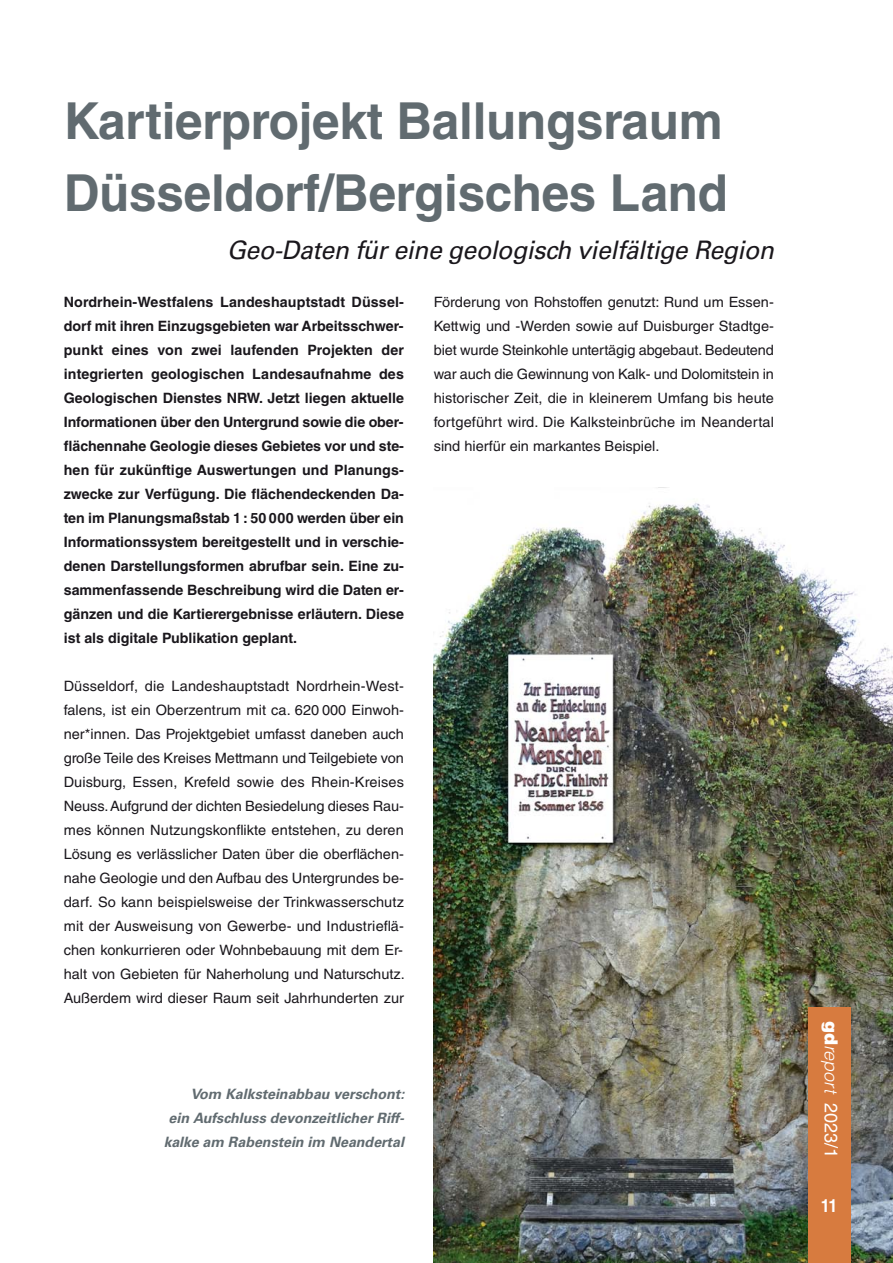
<style>
.page{position:relative;width:893px;height:1263px;background:#fff}
.page>*{position:absolute;margin:0;border:0;box-sizing:border-box;transform-origin:0 0}
.t1{font:700 51px "Helvetica LT Std";letter-spacing:-.005em;color:#616b70}
.t2{font:italic 25.5px "Univers LT Std";letter-spacing:-.015em;color:#1a171c}
.t3{font:italic 300 18px "Helvetica LT Std";color:#fff}
.t4{font:18px "Helvetica LT Std";color:#fff}
.t5{font:700 18px "Helvetica LT Std";color:#fff;scale:.9 1}
.t6{font:14.25px/24px "Helvetica LT Std";color:#1a171c}
.t7{font:700 14.25px/24px "Helvetica LT Std";color:#1a171c;text-align:justify}
.t8{font:italic 700 14.25px/24px "Univers LT Std";color:#616b70;text-align:center}
.s1{font-weight:900;font-style:normal}
</style>
<div class="page">
<img style="left:434px;top:503px;width:459px;height:760px">
<div style="left:808px;top:1008px;width:42px;height:255px;background:#d77b3f"></div>
<h1 class="t1" style="left:64px;top:102px;width:660px">Kartierprojekt Ballungsraum</h1>
<h1 class="t1" style="left:64px;top:174px;width:666px">Düsseldorf/Bergisches Land</h1>
<h2 class="t2" style="left:227px;top:240px;width:549px">Geo-Daten für eine geologisch vielfältige Region</h2>
<h3 class="t7" style="left:64px;top:291px;width:342px">Nordrhein-Westfalens Landeshauptstadt Düssel&shy;dorf mit ihren Einzugsgebieten war Arbeitsschwer&shy;punkt eines von zwei laufenden Projekten der integrierten geologischen Landesaufnahme des Geologischen Dienstes NRW. Jetzt liegen aktuelle Informationen über den Untergrund sowie die ober&shy;flächennahe Geologie dieses Gebietes vor und ste&shy;hen für zukünftige Auswertungen und Planungs&shy;zwecke zur Verfügung. Die flächendeckenden Da&shy;ten im Planungsmaßstab 1 : 50 000 werden über ein Informationssystem bereitgestellt und in verschie&shy;denen Darstellungsformen abrufbar sein. Eine zu&shy;sammenfassende Beschreibung wird die Daten er&shy;gänzen und die Kartierergebnisse erläutern. Diese ist als digitale Publikation geplant.</h3>
<p class="t6" style="left:64px;top:675px;width:343px">Düsseldorf, die Landeshauptstadt Nordrhein-West&shy;falens, ist ein Oberzentrum mit ca. 620 000 Einwoh&shy;ner*innen. Das Projektgebiet umfasst daneben auch große Teile des Kreises Mettmann und Teilgebiete von Duisburg, Essen, Krefeld sowie des Rhein-Kreises Neuss. Aufgrund der dichten Besiedelung dieses Rau&shy;mes können Nutzungskonflikte entstehen, zu deren Lösung es verlässlicher Daten über die oberflächen&shy;nahe Geologie und den Aufbau des Untergrundes be&shy;darf. So kann beispielsweise der Trinkwasserschutz mit der Ausweisung von Gewerbe- und Industrieflä&shy;chen konkurrieren oder Wohnbebauung mit dem Er&shy;halt von Gebieten für Naherholung und Naturschutz.<br>Außerdem wird dieser Raum seit Jahrhunderten zur</p>
<p class="t6" style="left:434px;top:291px;width:342px;text-align:justify">Förderung von Rohstoffen genutzt: Rund um Essen-Kettwig und -Werden sowie auf Duisburger Stadtge&shy;biet wurde Steinkohle untertägig abgebaut. Bedeutend war auch die Gewinnung von Kalk- und Dolomitstein in historischer Zeit, die in kleinerem Umfang bis heute fortgeführt wird. Die Kalksteinbrüche im Neandertal sind hierfür ein markantes Beispiel.</p>
<p class="t8" style="left:190px;top:1083px;width:215px">Vom Kalksteinabbau verschont:</p>
<p class="t8" style="left:164px;top:1107px;width:242px">ein Aufschluss devonzeitlicher Riff&shy;kalke am Rabenstein im Neandertal</p>
<p class="t3" style="left:841px;top:1020px;width:74px;rotate:90deg"><span class="s1">gd</span>report</p>
<p class="t4" style="left:838px;top:1102px;width:57px;rotate:90deg">2023/1</p>
<p class="t5" style="left:821px;top:1199px;width:20px">11</p>
</div>
